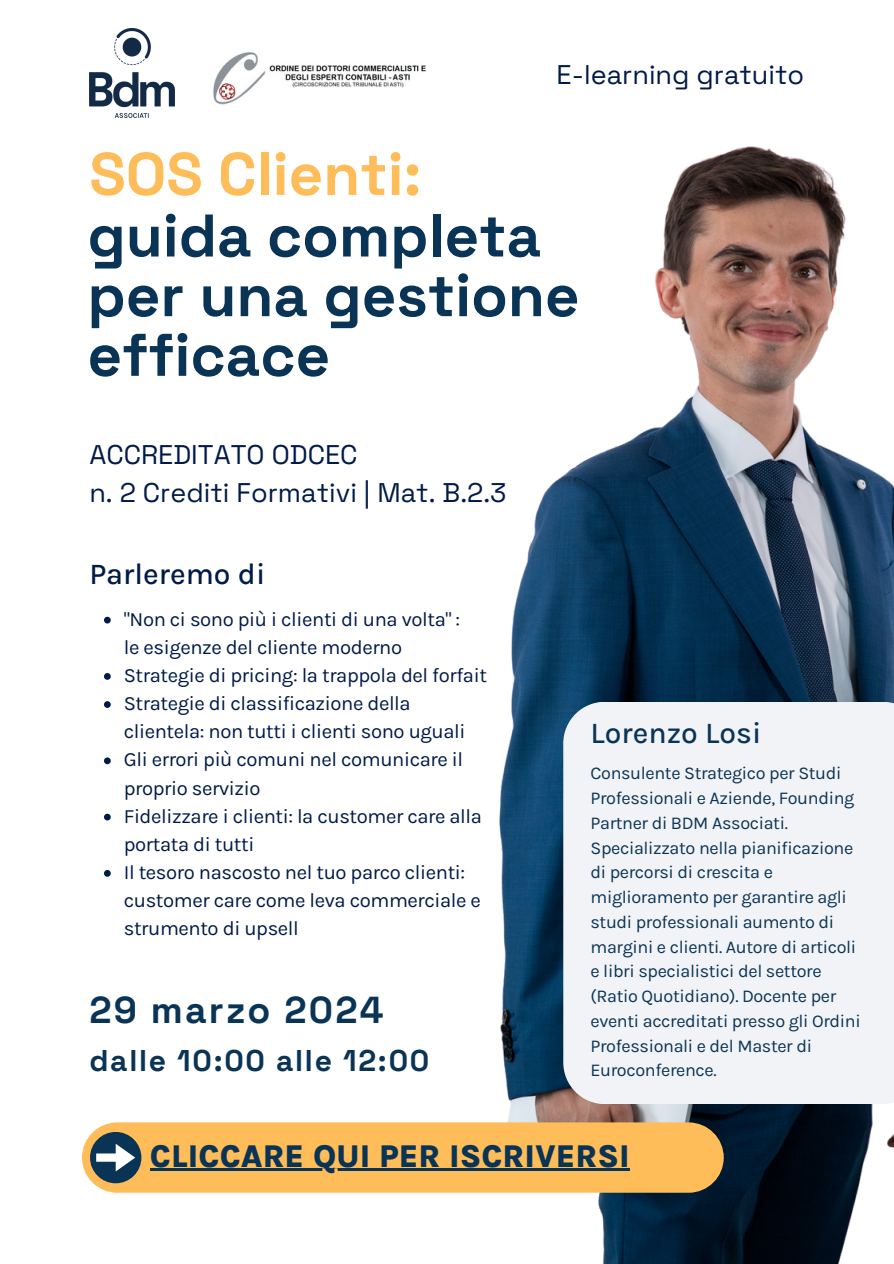
<style>
.page{position:relative;width:894px;height:1264px;background:#fff}
.page>*{position:absolute;margin:0;border:0;box-sizing:border-box;transform-origin:0 0}
.t1{font:700 60px/59.7px "Space Grotesk";color:#0a3456}
.t2{font:700 60px "Space Grotesk";color:#ffbd59}
.t3{font:700 37.5px "Space Grotesk";letter-spacing:.06em;color:#0a3456}
.t4{font:800 32.25px "Karla";color:#0a3456}
.t5{font:700 30px "Space Grotesk";letter-spacing:.06em;color:#0a3456}
.t6{font:500 30px "Karla";color:#001b48}
.t7{font:500 30px "Karla";color:#0a3456}
.t8{font:27px/37.2px "Space Grotesk";color:#001b48}
.t9{font:20.25px/28.2px "Karla";letter-spacing:-.02em;color:#001b48}
.t10{font:18px/24.8px "Karla";letter-spacing:-.02em;color:#0a3456}
</style>
<div class="page">
<img style="left:338px;top:146px;width:555px;height:1117px">
<div style="left:82px;top:1122px;width:641px;height:70px;background:#ffbd59;border-radius:35px"></div>
<div style="left:90px;top:1131px;width:51px;height:52px;background:#0a3456;border-radius:50%"></div>
<svg style="left:96px;top:1144px;width:39px;height:27px"></svg>
<hr style="left:150px;top:1168px;width:479px;height:3px;background:#0a3456">
<svg style="left:104px;top:616px;width:7px;height:7px"></svg>
<svg style="left:104px;top:673px;width:7px;height:6px"></svg>
<svg style="left:104px;top:701px;width:7px;height:7px"></svg>
<svg style="left:104px;top:757px;width:7px;height:7px"></svg>
<svg style="left:104px;top:813px;width:7px;height:7px"></svg>
<svg style="left:104px;top:870px;width:7px;height:6px"></svg>
<svg style="left:563px;top:701px;width:330px;height:402px;fill:#f2f3f6"></svg>
<img style="left:89px;top:29px;width:86px;height:89px">
<img style="left:213px;top:52px;width:213px;height:53px">
<p class="t8" style="left:556px;top:56px;width:249px">E-learning gratuito</p>
<h5 class="t2" style="left:89px;top:136px;width:333px">SOS Clienti:</h5>
<p class="t1" style="left:87px;top:206px;width:493px">guida completa per una gestione efficace</p>
<h4 class="t8" style="left:89px;top:436px;width:418px">ACCREDITATO ODCEC<br>n. 2 Crediti Formativi | Mat. B.2.3</h4>
<p class="t6" style="left:89px;top:557px;width:177px">Parleremo di</p>
<p class="t9" style="left:124px;top:605px;width:338px">"Non ci sono più i clienti di una volta" : le esigenze del cliente moderno</p>
<h1 class="t9" style="left:124px;top:661px;width:364px">Strategie di pricing: la trappola del forfait</h1>
<h1 class="t9" style="left:124px;top:689px;width:343px">Strategie di classificazione della clientela: non tutti i clienti sono uguali</h1>
<h5 class="t9" style="left:124px;top:745px;width:341px">Gli errori più comuni nel comunicare il proprio servizio</h5>
<h4 class="t9" style="left:124px;top:801px;width:359px">Fidelizzare i clienti: la customer care alla portata di tutti</h4>
<p class="t9" style="left:124px;top:858px;width:358px">Il tesoro nascosto nel tuo parco clienti: customer care come leva commerciale e strumento di upsell</p>
<p class="t3" style="left:89px;top:985px;width:296px">29 marzo 2024</p>
<p class="t5" style="left:89px;top:1041px;width:341px">dalle 10:00 alle 12:00</p>
<h2 class="t7" style="left:590px;top:715px;width:172px">Lorenzo Losi</h2>
<p class="t10" style="left:590px;top:761px;width:272px">Consulente Strategico per Studi<br>Professionali e Aziende, Founding<br>Partner di BDM Associati.<br>Specializzato nella pianificazione di percorsi di crescita e miglioramento per garantire agli studi professionali aumento di margini e clienti. Autore di articoli e libri specialistici del settore (Ratio Quotidiano). Docente per eventi accreditati presso gli Ordini<br>Professionali e del Master di<br>Euroconference.</p>
<p class="t4" style="left:150px;top:1136px;width:481px">CLICCARE QUI PER ISCRIVERSI</p>
</div>
